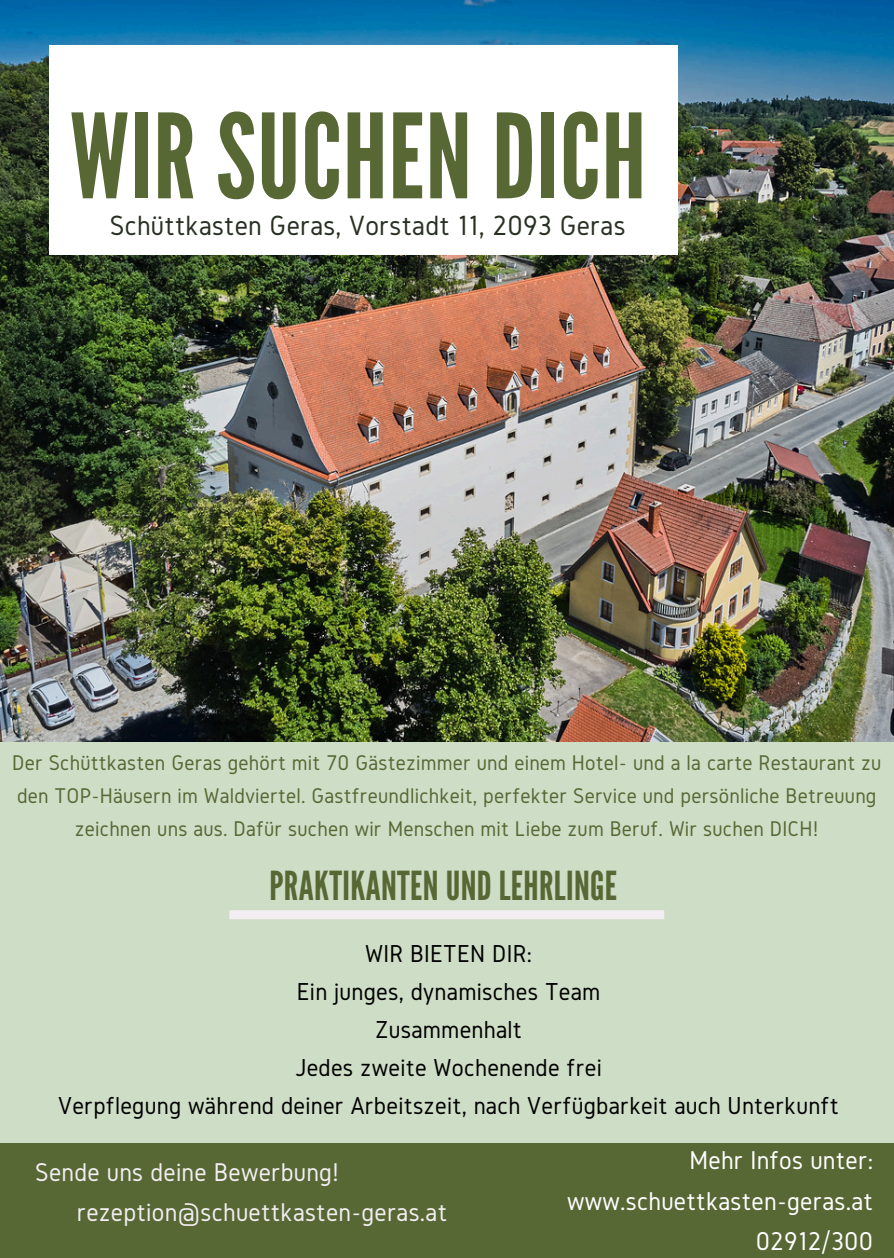
<style>
.page{position:relative;width:894px;height:1258px;background:#fff}
.page>*{position:absolute;margin:0;border:0;box-sizing:border-box;transform-origin:0 0}
.t1{font:117px "League Gothic";letter-spacing:.01em;color:#576835}
.t2{font:39.9px "League Gothic";letter-spacing:.01em;color:#576835}
.t3{font:28.8px "Gidole";letter-spacing:.01em;color:#282f23}
.t4{font:26.7px/40.2px "Gidole";letter-spacing:.01em;color:#f2eef1}
.t5{font:26.7px/40.2px "Gidole";letter-spacing:.01em;color:#fff;text-align:right}
.t6{font:25.5px/38.1px "Gidole";letter-spacing:.01em;color:#000;text-align:center}
.t7{font:22.2px/33.3px "Gidole";letter-spacing:.01em;color:#576835;text-align:center}
</style>
<div class="page">
<img style="left:0;top:0;width:893px;height:743px">
<div style="left:0;top:743px;width:893px;height:452px;background:#ceddc5"></div>
<div style="left:49px;top:45px;width:628px;height:210px;background:#fff"></div>
<div style="left:0;top:1144px;width:893px;height:114px;background:#576835"></div>
<div style="left:229px;top:910px;width:435px;height:9px;background:#f2eef1"></div>
<p class="t1" style="left:70px;top:89px;width:577px">WIR SUCHEN DICH</p>
<p class="t3" style="left:110px;top:210px;width:517px">Schüttkasten Geras, Vorstadt 11, 2093 Geras</p>
<h2 class="t7" style="left:12px;top:745px;width:870px">Der Schüttkasten Geras gehört mit 70 Gästezimmer und einem Hotel- und a la carte Restaurant zu den TOP-Häusern im Waldviertel. Gastfreundlichkeit, perfekter Service und persönliche Betreuung zeichnen uns aus. Dafür suchen wir Menschen mit Liebe zum Beruf. Wir suchen DICH!</h2>
<h1 class="t2" style="left:269px;top:862px;width:349px">PRAKTIKANTEN UND LEHRLINGE</h1>
<p class="t6" style="left:58px;top:933px;width:782px">WIR BIETEN DIR:<br>Ein junges, dynamisches Team<br>Zusammenhalt<br>Jedes zweite Wochenende frei<br>Verpflegung während deiner Arbeitszeit, nach Verfügbarkeit auch Unterkunft</p>
<h3 class="t4" style="left:77px;top:1151px;width:372px;text-indent:-42px">Sende uns deine Bewerbung! rezeption@schuettkasten-geras.at</h3>
<p class="t5" style="left:567px;top:1140px;width:307px">Mehr Infos unter: www.schuettkasten-geras.at<br>02912/300</p>
</div>
